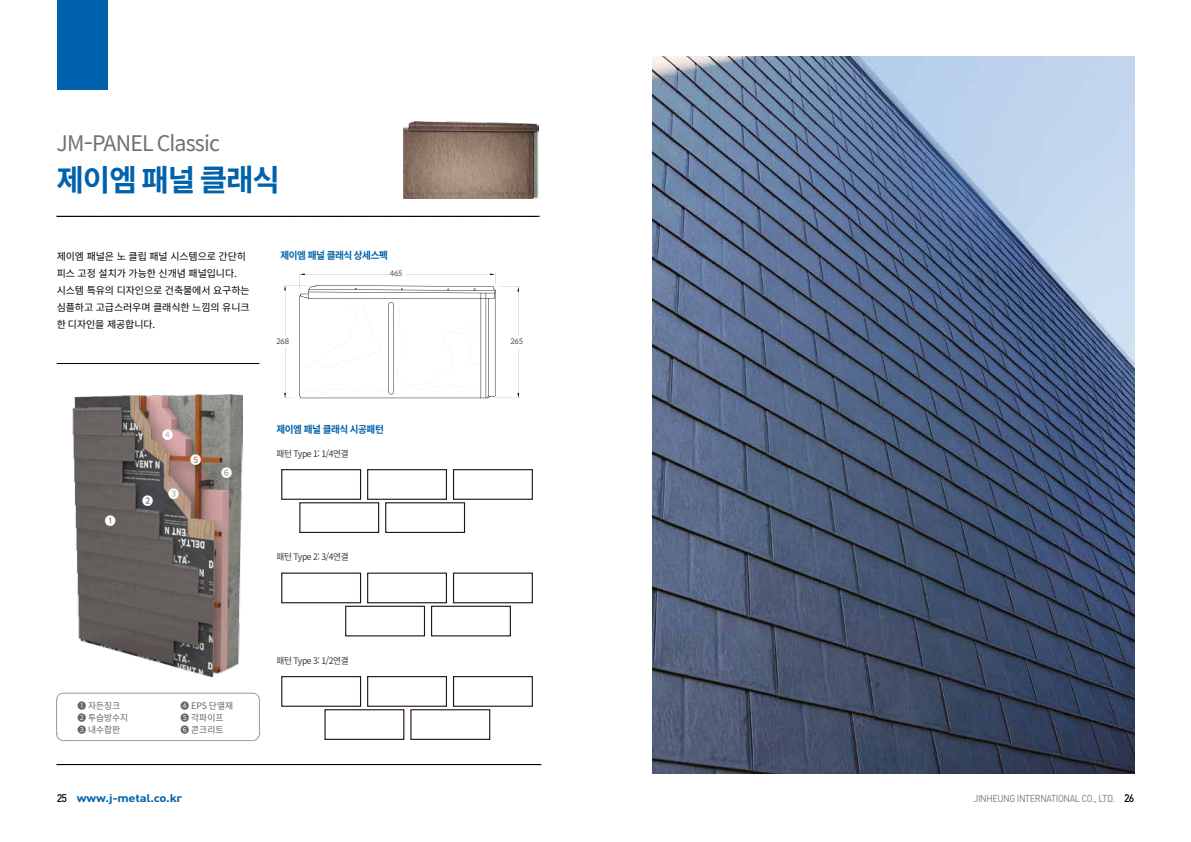
<style>
.page{position:relative;width:1191px;height:842px;background:#fff}
.page>*{position:absolute;margin:0;border:0;box-sizing:border-box;transform-origin:0 0}
.t1{font:700 30px "Spoqa Han Sans";letter-spacing:-.04em;color:#0062ac}
.t2{font:21.4px "Spoqa Han Sans";letter-spacing:-.04em;color:#727171}
.t3{font:11.4px "Source Han Sans KR";color:#fff}
.t4{font:700 11px "DIN Pro";letter-spacing:-.02em;color:#0062ac;scale:1.18 1}
.t5{font:10px/17px "Source Han Sans KR";letter-spacing:-.01em;color:#000}
.t6{font:10px "DIN Pro";letter-spacing:-.04em;color:#7a7b78;scale:.9 1}
.t7{font:700 10px "Source Han Sans KR";letter-spacing:-.05em;color:#0062ac;scale:.96 1}
.t8{font:9px "Source Han Sans KR";letter-spacing:-.05em;color:#3e3a39;scale:.96 1}
.t9{font:9px/12px "Source Han Sans KR";color:#666464}
.t10{font:7.5px "Spoqa Han Sans";letter-spacing:-.03em;color:#4c4948}
.s1{font-weight:500;color:#000}
.s2{font-weight:500;font-size:11px;color:#000}
</style>
<div class="page">
<img style="left:73px;top:395px;width:169px;height:281px">
<div style="left:57px;top:0;width:50px;height:89px;background:#0062ac"></div>
<svg style="left:57px;top:216px;width:482px;height:1px"></svg>
<svg style="left:57px;top:764px;width:484px;height:1px"></svg>
<hr style="left:57px;top:363px;width:202px;height:1px;background:#000">
<svg style="left:56px;top:693px;width:204px;height:48px"></svg>
<img style="left:403px;top:121px;width:136px;height:78px">
<svg style="left:283px;top:273px;width:237px;height:126px"></svg>
<svg style="left:281px;top:469px;width:252px;height:64px"></svg>
<svg style="left:281px;top:572px;width:252px;height:65px"></svg>
<svg style="left:281px;top:676px;width:252px;height:64px"></svg>
<img style="left:652px;top:57px;width:482px;height:717px">
<h2 class="t2" style="left:57px;top:131px;width:165px">JM-PANEL Classic</h2>
<h1 class="t1" style="left:57px;top:163px;width:225px">제이엠 패널 클래식</h1>
<p class="t5" style="left:57px;top:248px;width:194px">제이엠 패널은 노 클립 패널 시스템으로 간단히 피스 고정 설치가 가능한 신개념 패널입니다. 시스템 특유의 디자인으로 건축물에서 요구하는 심플하고 고급스러우며 클래식한 느낌의 유니크 한 디자인을 제공합니다.</p>
<p class="t7" style="left:280px;top:249px;width:113px">제이엠 패널 클래식 상세스펙</p>
<p class="t10" style="left:390px;top:269px;width:14px">465</p>
<p class="t3" style="left:105px;top:514px;width:13px">❶</p>
<p class="t3" style="left:162px;top:428px;width:13px">❹</p>
<p class="t3" style="left:142px;top:494px;width:13px">❷</p>
<p class="t3" style="left:168px;top:487px;width:13px">❸</p>
<p class="t3" style="left:190px;top:453px;width:13px">❺</p>
<p class="t3" style="left:221px;top:467px;width:13px">❻</p>
<p class="t9" style="left:77px;top:700px;width:52px">❶ 자든징크<br>❷ 투습방수지<br>❸ 내수합판</p>
<p class="t9" style="left:181px;top:700px;width:54px">❹ EPS 단열재<br>❺ 각파이프<br>❻ 콘크리트</p>
<p class="t4" style="left:57px;top:791px;width:108px"><span class="s1">25</span> www.j-metal.co.kr</p>
<p class="t10" style="left:276px;top:337px;width:14px">268</p>
<p class="t7" style="left:276px;top:423px;width:113px">제이엠 패널 클래식 시공패턴</p>
<p class="t8" style="left:276px;top:449px;width:77px">패턴 Type 1: 1/4연결</p>
<p class="t8" style="left:276px;top:552px;width:77px">패턴 Type 2: 3/4연결</p>
<p class="t8" style="left:276px;top:655px;width:77px">패턴 Type 3: 1/2연결</p>
<p class="t10" style="left:510px;top:337px;width:14px">265</p>
<p class="t6" style="left:974px;top:791px;width:180px">JINHEUNG INTERNATIONAL CO., LTD. <span class="s2">26</span></p>
</div>
